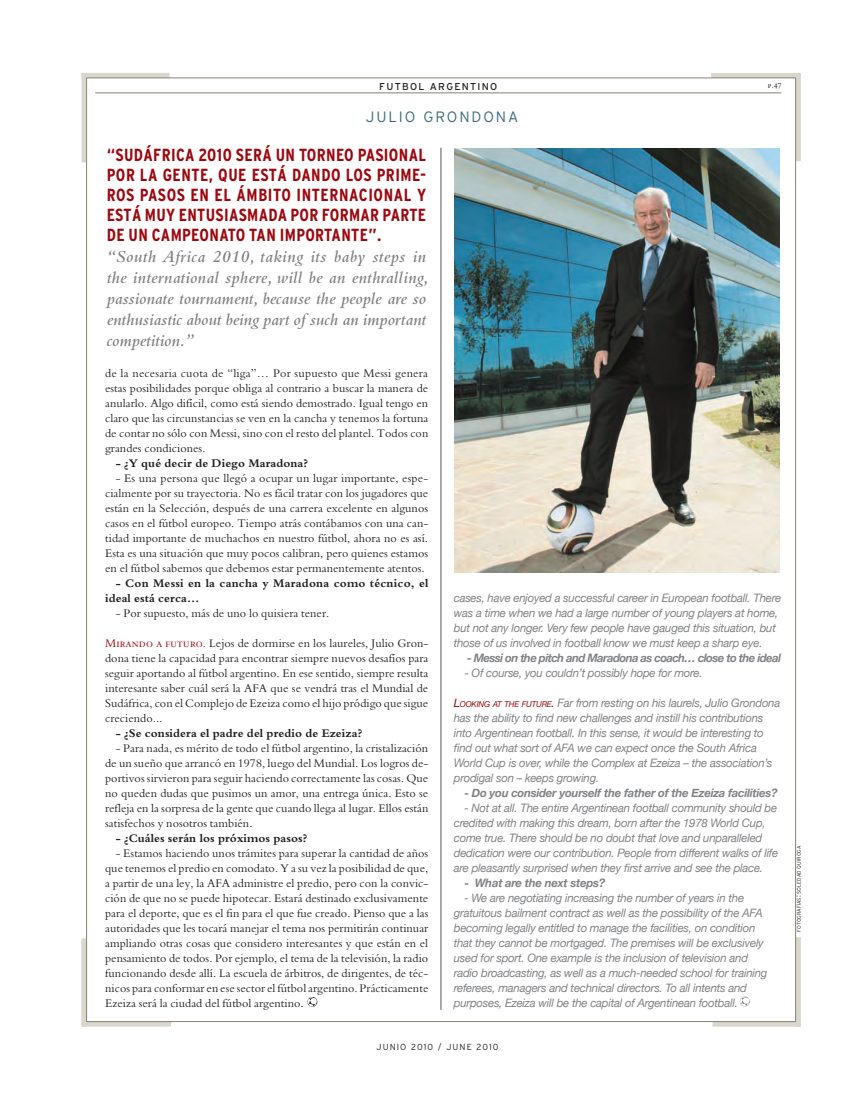
<style>
.page{position:relative;width:851px;height:1099px;background:#fff}
.page>*{position:absolute;margin:0;border:0;box-sizing:border-box;transform-origin:0 0}
.t1{font:italic 600 17.5px/20.5px "Bembo Std";color:#808285}
.t2{font:300 15px "Interstate";letter-spacing:.125em;color:#3b6b7e}
.t3{font:12.25px/15px "Bembo Std";letter-spacing:.005em;color:#231f20;text-align:justify}
.t4{font:700 12.25px/15px "Bembo Std";letter-spacing:.005em;color:#231f20}
.t5{font:italic 11.62px/15px "Helvetica Neue";letter-spacing:-.02em;color:#808285}
.t6{font:italic 700 11.62px "Helvetica Neue";letter-spacing:-.02em;color:#808285}
.t7{font:italic 700 11.62px "Helvetica Neue";letter-spacing:-.05em;color:#808285}
.t8{font:10px "Interstate";letter-spacing:.125em;color:#231f20}
.t9{font:300 8.75px "Interstate";letter-spacing:.125em;color:#231f20}
.t10{font:8.75px "Bembo Std";color:#231f20}
.t11{font:300 5.25px "Interstate";color:#231f20}
.s1{font-family:"Interstate";font-weight:700;font-style:normal;font-stretch:condensed;color:#9d070d}
.s2{color:#9d070d}
.s3{font-size:8.12px;color:#9d070d}
.s4{font-size:7.5px}
</style>
<div class="page">
<div style="left:81px;top:73px;width:88px;height:5px;background:#dad6cc"></div>
<div style="left:81px;top:73px;width:5px;height:89px;background:#dad6cc"></div>
<div style="left:795px;top:73px;width:5px;height:88px;background:#dad6cc"></div>
<div style="left:711px;top:73px;width:89px;height:5px;background:#dad6cc"></div>
<div style="left:712px;top:1021px;width:88px;height:5px;background:#dad6cc"></div>
<div style="left:795px;top:937px;width:5px;height:89px;background:#dad6cc"></div>
<div style="left:81px;top:938px;width:5px;height:88px;background:#dad6cc"></div>
<div style="left:81px;top:1021px;width:90px;height:5px;background:#dad6cc"></div>
<hr style="left:86px;top:78px;width:709px;height:1px;background:#838372">
<hr style="left:795px;top:78px;width:1px;height:943px;background:#838372">
<hr style="left:86px;top:1021px;width:709px;height:1px;background:#838372">
<hr style="left:86px;top:78px;width:1px;height:943px;background:#838372">
<hr style="left:95px;top:93px;width:686px;height:1px;background:#838372">
<hr style="left:440px;top:148px;width:1px;height:861px;background:#57585a">
<img style="left:455px;top:149px;width:324px;height:423px">
<svg style="left:739px;top:996px;width:10px;height:10px"></svg>
<svg style="left:307px;top:997px;width:10px;height:9px"></svg>
<p class="t8" style="left:379px;top:81px;width:119px">FUTBOL ARGENTINO</p>
<p class="t10" style="left:767px;top:80px;width:15px">p.47</p>
<p class="t2" style="left:366px;top:108px;width:154px">JULIO GRONDONA</p>
<p class="t1" style="left:107px;top:145px;width:323px"><span class="s1">“SUDÁFRICA 2010 SERÁ UN TORNEO PASIONAL POR LA GENTE, QUE ESTÁ DANDO LOS PRIME-ROS PASOS EN EL ÁMBITO INTERNACIONAL Y ESTÁ MUY ENTUSIASMADA POR FORMAR PARTE DE UN CAMPEONATO TAN IMPORTANTE”. </span>“South Africa 2010, taking its baby steps in the international sphere, will be an enthralling, passionate tournament, because the people are so enthusiastic about being part of such an important competition.”</p>
<p class="t3" style="left:105px;top:366px;width:325px">de la necesaria cuota de “liga”… Por supuesto que Messi genera estas posibilidades porque obliga al contrario a buscar la manera de anularlo. Algo difícil, como está siendo demostrado. Igual tengo en claro que las circunstancias se ven en la cancha y tenemos la fortuna de contar no sólo con Messi, sino con el resto del plantel. Todos con grandes condiciones.</p>
<p class="t4" style="left:116px;top:456px;width:194px">- ¿Y qué decir de Diego Maradona?</p>
<p class="t3" style="left:105px;top:470px;width:324px;text-indent:11px">- Es una persona que llegó a ocupar un lugar importante, espe&shy;cialmente por su trayectoria. No es fácil tratar con los jugadores que están en la Selección, después de una carrera excelente en algunos casos en el fútbol europeo. Tiempo atrás contábamos con una can&shy;tidad importante de muchachos en nuestro fútbol, ahora no es así.<br>Esta es una situación que muy pocos calibran, pero quienes estamos en el fútbol sabemos que debemos estar permanentemente atentos.</p>
<p class="t4" style="left:105px;top:575px;width:325px;text-indent:11px">- Con Messi en la cancha y Maradona como técnico, el ideal está cerca…</p>
<p class="t3" style="left:116px;top:605px;width:215px">- Por supuesto, más de uno lo quisiera tener.</p>
<p class="t3" style="left:105px;top:635px;width:324px"><span class="s2">Mirando a futuro.</span> Lejos de dormirse en los laureles, Julio Gron&shy;dona tiene la capacidad para encontrar siempre nuevos desafíos para seguir aportando al fútbol argentino. En ese sentido, siempre resulta interesante saber cuál será la AFA que se vendrá tras el Mundial de Sudáfrica, con el Complejo de Ezeiza como el hijo pródigo que sigue creciendo...</p>
<p class="t4" style="left:116px;top:725px;width:248px">- ¿Se considera el padre del predio de Ezeiza?</p>
<p class="t3" style="left:105px;top:740px;width:325px;text-indent:11px">- Para nada, es mérito de todo el fútbol argentino, la cristalización de un sueño que arrancó en 1978, luego del Mundial. Los logros de&shy;portivos sirvieron para seguir haciendo correctamente las cosas. Que no queden dudas que pusimos un amor, una entrega única. Esto se refleja en la sorpresa de la gente que cuando llega al lugar. Ellos están satisfechos y nosotros también.</p>
<p class="t4" style="left:116px;top:830px;width:193px">- ¿Cuáles serán los próximos pasos?</p>
<p class="t3" style="left:105px;top:845px;width:325px;text-indent:11px">- Estamos haciendo unos trámites para superar la cantidad de años que tenemos el predio en comodato. Y a su vez la posibilidad de que, a partir de una ley, la AFA administre el predio, pero con la convic&shy;ción de que no se puede hipotecar. Estará destinado exclusivamente para el deporte, que es el fin para el que fue creado. Pienso que a las autoridades que les tocará manejar el tema nos permitirán continuar ampliando otras cosas que considero interesantes y que están en el pensamiento de todos. Por ejemplo, el tema de la televisión, la radio funcionando desde allí. La escuela de árbitros, de dirigentes, de téc&shy;nicos para conformar en ese sector el fútbol argentino. Prácticamente Ezeiza será la ciudad del fútbol argentino.</p>
<p class="t5" style="left:454px;top:590px;width:329px">cases, have enjoyed a successful career in European football. There was a time when we had a large number of young players at home, but not any longer. Very few people have gauged this situation, but those of us involved in football know we must keep a sharp eye.</p>
<p class="t7" style="left:467px;top:650px;width:315px">- Messi on the pitch and Maradona as coach… close to the ideal</p>
<p class="t5" style="left:464px;top:665px;width:240px">- Of course, you couldn’t possibly hope for more.</p>
<p class="t5" style="left:454px;top:695px;width:328px"><span class="s2">L</span><span class="s3">OOKING AT THE FUTURE</span><span class="s2">.</span> Far from resting on his laurels, Julio Grondona has the ability to find new challenges and instill his contributions into Argentinean football. In this sense, it would be interesting to find out what sort of AFA we can expect once the South Africa World Cup is over, while the Complex at Ezeiza – the association’s prodigal son – keeps growing.</p>
<p class="t6" style="left:464px;top:785px;width:315px">- Do you consider yourself the father of the Ezeiza facilities?</p>
<p class="t5" style="left:454px;top:800px;width:326px;text-indent:11px">- Not at all. The entire Argentinean football community should be credited with making this dream, born after the 1978 World Cup, come true. There should be no doubt that love and unparalleled dedication were our contribution. People from different walks of life are pleasantly surprised when they first arrive and see the place.</p>
<p class="t6" style="left:464px;top:875px;width:142px">- What are the next steps?</p>
<p class="t5" style="left:454px;top:889px;width:315px;text-indent:11px">- We are negotiating increasing the number of years in the gratuitous bailment contract as well as the possibility of the AFA becoming legally entitled to manage the facilities, on condition that they cannot be mortgaged. The premises will be exclusively used for sport. One example is the inclusion of television and radio broadcasting, as well as a much-needed school for training referees, managers and technical directors. To all intents and purposes, Ezeiza will be the capital of Argentinean football.</p>
<p class="t9" style="left:376px;top:1042px;width:123px">JUNIO 2010 / JUNE 2010</p>
<p class="t11" style="left:795px;top:931px;width:87px;rotate:-90deg">fotografias<span class="s4">:</span> soledad quiroga</p>
</div>
